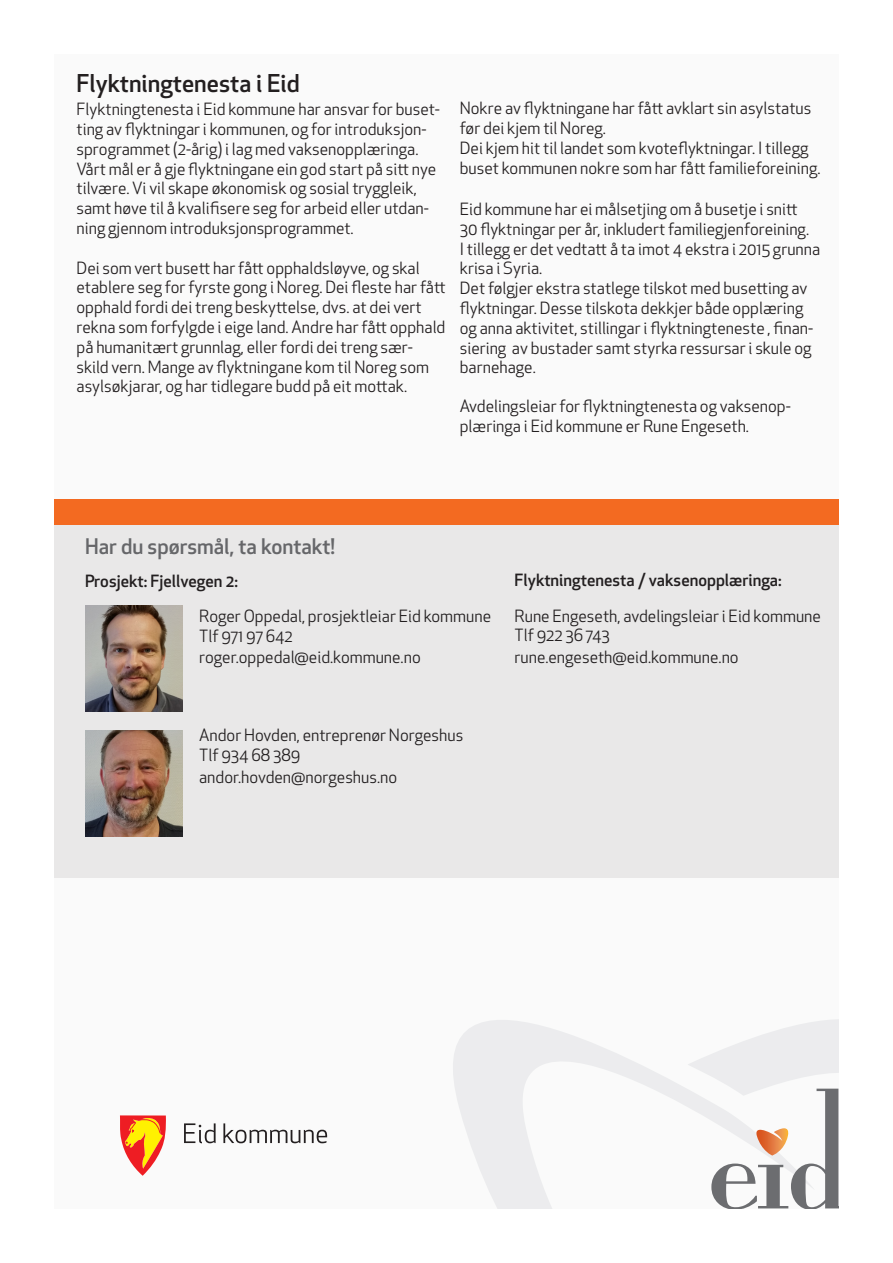
<style>
.page{position:relative;width:893px;height:1263px;background:#fff}
.page>*{position:absolute;margin:0;border:0;box-sizing:border-box;transform-origin:0 0}
.t1{font:500 24px "Apex New";color:#231f20}
.t2{font:500 21px "Apex New";color:#6c6d70}
.t3{font:16.5px/19.8px "Apex New";color:#231f20}
.t4{font:500 16.5px "Apex New";color:#231f20}
</style>
<div class="page">
<div style="left:54px;top:54px;width:785px;height:1155px;background:#fafafa"></div>
<svg style="left:453px;top:1020px;width:233px;height:189px"></svg>
<div style="left:54px;top:500px;width:785px;height:25px;background:#f36a21"></div>
<svg style="left:686px;top:1019px;width:153px;height:190px"></svg>
<svg style="left:54px;top:525px;width:785px;height:352px;background:#e2dfde"></svg>
<svg style="left:120px;top:1115px;width:46px;height:61px"></svg>
<svg style="left:184px;top:1123px;width:32px;height:20px"></svg>
<svg style="left:223px;top:1123px;width:104px;height:20px"></svg>
<p class="t1" style="left:77px;top:68px;width:225px">Flyktningtenesta i Eid</p>
<p class="t3" style="left:77px;top:99px;width:365px">Flyktningtenesta i Eid kommune har ansvar for buset&shy;ting av flyktningar i kommunen, og for introduksjon&shy;sprogrammet (2-årig) i lag med vaksenopplæringa.<br>Vårt mål er å gje flyktningane ein god start på sitt nye tilvære. Vi vil skape økonomisk og sosial tryggleik, samt høve til å kvalifisere seg for arbeid eller utdan&shy;ning gjennom introduksjonsprogrammet.</p>
<p class="t3" style="left:77px;top:258px;width:371px">Dei som vert busett har fått opphaldsløyve, og skal etablere seg for fyrste gong i Noreg. Dei fleste har fått opphald fordi dei treng beskyttelse, dvs. at dei vert rekna som forfylgde i eige land. Andre har fått opphald på humanitært grunnlag, eller fordi dei treng sær&shy;skild vern. Mange av flyktningane kom til Noreg som asylsøkjarar, og har tidlegare budd på eit mottak.</p>
<p class="t3" style="left:460px;top:99px;width:353px">Nokre av flyktningane har fått avklart sin asylstatus før dei kjem til Noreg.</p>
<p class="t3" style="left:460px;top:138px;width:362px">Dei kjem hit til landet som kvoteflyktningar. I tillegg buset kommunen nokre som har fått familieforeining.</p>
<p class="t3" style="left:460px;top:199px;width:339px">Eid kommune har ei målsetjing om å busetje i snitt</p>
<p class="t3" style="left:460px;top:219px;width:351px">30 flyktningar per år, inkludert familiegjenforeining.</p>
<p class="t3" style="left:460px;top:239px;width:362px">I tillegg er det vedtatt å ta imot 4 ekstra i 2015 grunna krisa i Syria.</p>
<p class="t3" style="left:460px;top:278px;width:355px">Det følgjer ekstra statlege tilskot med busetting av flyktningar. Desse tilskota dekkjer både opplæring og anna aktivitet, stillingar i flyktningteneste , finan&shy;siering av bustader samt styrka ressursar i skule og barnehage.</p>
<p class="t3" style="left:460px;top:396px;width:333px">Avdelingsleiar for flyktningtenesta og vaksenop&shy;plæringa i Eid kommune er Rune Engeseth.</p>
<p class="t2" style="left:85px;top:533px;width:252px">Har du spørsmål, ta kontakt!</p>
<p class="t4" style="left:85px;top:570px;width:154px">Prosjekt: Fjellvegen 2:</p>
<p class="t3" style="left:199px;top:606px;width:293px">Roger Oppedal, prosjektleiar Eid kommune</p>
<p class="t3" style="left:199px;top:626px;width:95px">Tlf 971 97 642</p>
<p class="t3" style="left:199px;top:647px;width:223px">roger.oppedal@eid.kommune.no</p>
<p class="t3" style="left:199px;top:725px;width:266px">Andor Hovden, entreprenør Norgeshus</p>
<p class="t3" style="left:199px;top:745px;width:103px">Tlf 934 68 389</p>
<p class="t3" style="left:199px;top:767px;width:200px">andor.hovden@norgeshus.no</p>
<p class="t4" style="left:514px;top:569px;width:269px">Flyktningtenesta / vaksenopplæringa:</p>
<p class="t3" style="left:514px;top:606px;width:308px">Rune Engeseth, avdelingsleiar i Eid kommune</p>
<p class="t3" style="left:514px;top:625px;width:97px">Tlf 922 36 743</p>
<p class="t3" style="left:514px;top:647px;width:226px">rune.engeseth@eid.kommune.no</p>
</div>
